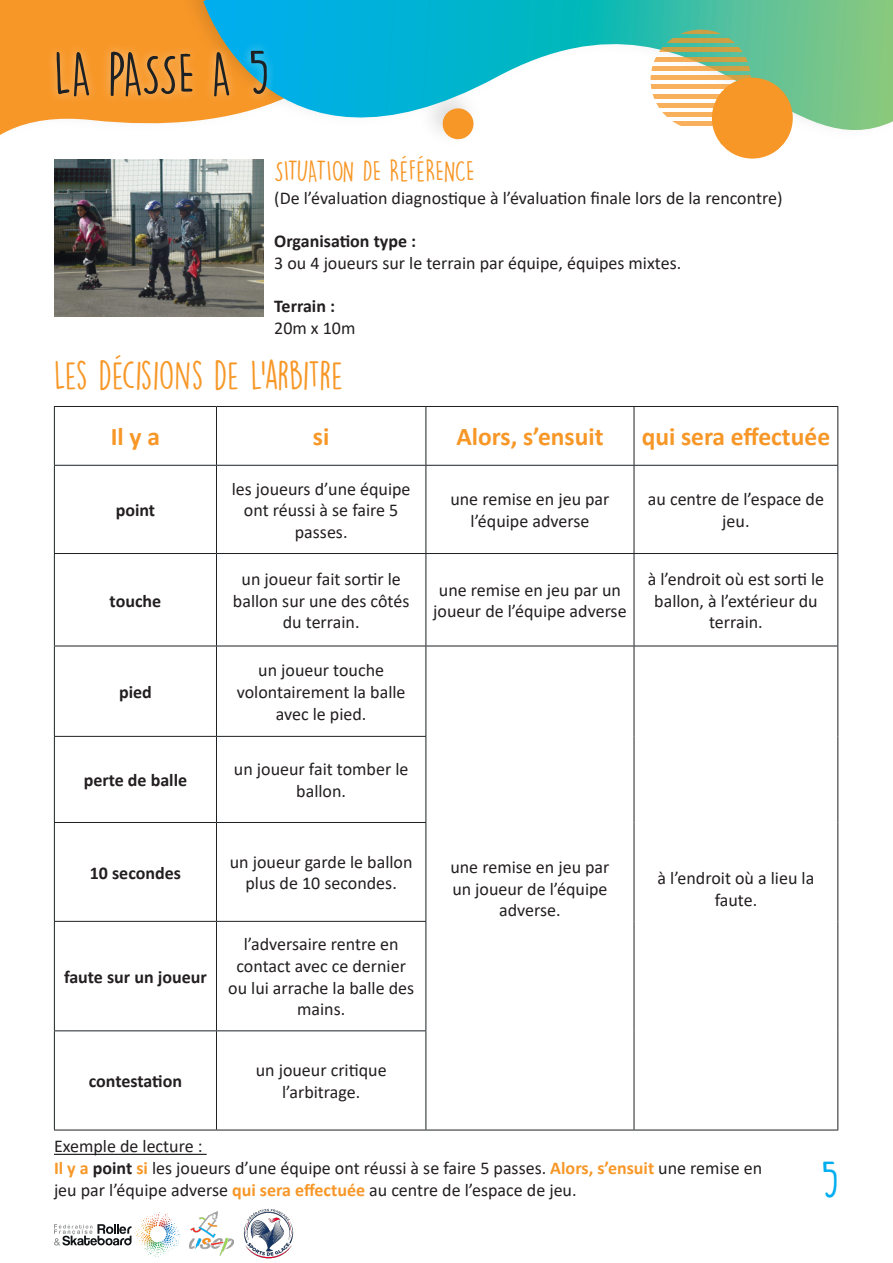
<style>
.page{position:relative;width:893px;height:1263px;background:#fff}
.page>*{position:absolute;margin:0;border:0;box-sizing:border-box;transform-origin:0 0}
.t1{font:54px "DK Lemon Yellow Sun";letter-spacing:-.04em;color:#1d2124}
.t2{font:45px "DK Lemon Yellow Sun";color:#00aeef}
.t3{font:36px "DK Lemon Yellow Sun";letter-spacing:-.025em;color:#f79727}
.t4{font:27px "DK Lemon Yellow Sun";letter-spacing:-.01em;color:#f79727}
.t5{font:700 25.5px "Calibri";color:#f79727}
.t6{font:18px/21.6px "Calibri";color:#231f20;text-align:center}
.t7{font:700 18px "Calibri";color:#231f20}
.s1{font-weight:700;color:#f79727}
.s2{font-weight:700}
</style>
<div class="page">
<svg style="left:1px;top:0;width:168px;height:135px;background:#f7a546"></svg>
<img style="left:169px;top:0;width:34px;height:123px">
<svg style="left:203px;top:0;width:690px;height:158px"></svg>
<div style="left:712px;top:78px;width:81px;height:81px;background:#f79728;border-radius:50%"></div>
<svg style="left:650px;top:39px;width:101px;height:4px"></svg>
<hr style="left:650px;top:30px;width:101px;height:3px;background:#f79728">
<svg style="left:650px;top:48px;width:101px;height:4px"></svg>
<svg style="left:650px;top:57px;width:101px;height:4px"></svg>
<svg style="left:650px;top:66px;width:101px;height:4px"></svg>
<svg style="left:650px;top:76px;width:101px;height:4px"></svg>
<svg style="left:650px;top:85px;width:79px;height:4px"></svg>
<svg style="left:650px;top:94px;width:70px;height:4px"></svg>
<svg style="left:650px;top:103px;width:65px;height:4px"></svg>
<svg style="left:650px;top:113px;width:62px;height:4px"></svg>
<svg style="left:650px;top:122px;width:63px;height:4px"></svg>
<svg style="left:54px;top:1212px;width:127px;height:45px"></svg>
<img style="left:190px;top:1211px;width:44px;height:45px">
<img style="left:243px;top:1209px;width:51px;height:50px">
<div style="left:47px;top:41px;width:229px;height:65px;background:#fff;opacity:.5"></div>
<hr style="left:54px;top:406px;width:162px;height:1px;background:#1d2124">
<hr style="left:54px;top:407px;width:1px;height:58px;background:#1d2124">
<hr style="left:216px;top:406px;width:210px;height:1px;background:#1d2124">
<hr style="left:216px;top:407px;width:1px;height:58px;background:#1d2124">
<hr style="left:426px;top:406px;width:208px;height:1px;background:#1d2124">
<hr style="left:426px;top:407px;width:1px;height:58px;background:#1d2124">
<hr style="left:634px;top:406px;width:204px;height:1px;background:#1d2124">
<hr style="left:634px;top:407px;width:1px;height:58px;background:#1d2124">
<hr style="left:837px;top:407px;width:1px;height:58px;background:#1d2124">
<hr style="left:54px;top:465px;width:162px;height:1px;background:#1d2124">
<hr style="left:54px;top:466px;width:1px;height:87px;background:#1d2124">
<hr style="left:216px;top:465px;width:210px;height:1px;background:#1d2124">
<hr style="left:216px;top:466px;width:1px;height:87px;background:#1d2124">
<hr style="left:426px;top:465px;width:208px;height:1px;background:#1d2124">
<hr style="left:426px;top:466px;width:1px;height:87px;background:#1d2124">
<hr style="left:634px;top:465px;width:204px;height:1px;background:#1d2124">
<hr style="left:634px;top:466px;width:1px;height:87px;background:#1d2124">
<hr style="left:837px;top:466px;width:1px;height:87px;background:#1d2124">
<hr style="left:54px;top:553px;width:162px;height:1px;background:#1d2124">
<hr style="left:54px;top:554px;width:1px;height:92px;background:#1d2124">
<hr style="left:216px;top:553px;width:210px;height:1px;background:#1d2124">
<hr style="left:216px;top:554px;width:1px;height:92px;background:#1d2124">
<hr style="left:426px;top:553px;width:208px;height:1px;background:#1d2124">
<hr style="left:426px;top:554px;width:1px;height:92px;background:#1d2124">
<hr style="left:634px;top:553px;width:204px;height:1px;background:#1d2124">
<hr style="left:634px;top:554px;width:1px;height:92px;background:#1d2124">
<hr style="left:837px;top:554px;width:1px;height:92px;background:#1d2124">
<hr style="left:54px;top:646px;width:162px;height:1px;background:#1d2124">
<hr style="left:54px;top:646px;width:1px;height:90px;background:#1d2124">
<hr style="left:216px;top:646px;width:210px;height:1px;background:#1d2124">
<hr style="left:216px;top:646px;width:1px;height:90px;background:#1d2124">
<hr style="left:426px;top:646px;width:208px;height:1px;background:#1d2124">
<hr style="left:426px;top:646px;width:1px;height:90px;background:#1d2124">
<hr style="left:634px;top:646px;width:204px;height:1px;background:#1d2124">
<hr style="left:634px;top:646px;width:1px;height:90px;background:#1d2124">
<hr style="left:837px;top:646px;width:1px;height:90px;background:#1d2124">
<hr style="left:634px;top:736px;width:1px;height:86px;background:#1d2124">
<hr style="left:837px;top:736px;width:1px;height:86px;background:#1d2124">
<hr style="left:634px;top:822px;width:1px;height:99px;background:#1d2124">
<hr style="left:837px;top:822px;width:1px;height:99px;background:#1d2124">
<hr style="left:634px;top:921px;width:1px;height:110px;background:#1d2124">
<hr style="left:837px;top:921px;width:1px;height:110px;background:#1d2124">
<hr style="left:634px;top:1031px;width:1px;height:99px;background:#1d2124">
<hr style="left:837px;top:1031px;width:1px;height:99px;background:#1d2124">
<hr style="left:426px;top:1130px;width:208px;height:1px;background:#1d2124">
<hr style="left:634px;top:1130px;width:204px;height:1px;background:#1d2124">
<hr style="left:54px;top:736px;width:162px;height:1px;background:#1d2124">
<hr style="left:54px;top:737px;width:1px;height:85px;background:#1d2124">
<hr style="left:216px;top:736px;width:210px;height:1px;background:#1d2124">
<hr style="left:216px;top:737px;width:1px;height:85px;background:#1d2124">
<hr style="left:426px;top:737px;width:1px;height:85px;background:#1d2124">
<hr style="left:54px;top:822px;width:162px;height:1px;background:#1d2124">
<hr style="left:54px;top:823px;width:1px;height:98px;background:#1d2124">
<hr style="left:216px;top:822px;width:210px;height:1px;background:#1d2124">
<hr style="left:216px;top:823px;width:1px;height:98px;background:#1d2124">
<hr style="left:426px;top:823px;width:1px;height:98px;background:#1d2124">
<hr style="left:54px;top:921px;width:162px;height:1px;background:#1d2124">
<hr style="left:54px;top:922px;width:1px;height:108px;background:#1d2124">
<hr style="left:216px;top:921px;width:210px;height:1px;background:#1d2124">
<hr style="left:216px;top:922px;width:1px;height:108px;background:#1d2124">
<hr style="left:426px;top:922px;width:1px;height:108px;background:#1d2124">
<hr style="left:54px;top:1030px;width:162px;height:1px;background:#1d2124">
<hr style="left:54px;top:1031px;width:1px;height:99px;background:#1d2124">
<hr style="left:216px;top:1030px;width:210px;height:1px;background:#1d2124">
<hr style="left:216px;top:1031px;width:1px;height:99px;background:#1d2124">
<hr style="left:426px;top:1031px;width:1px;height:99px;background:#1d2124">
<hr style="left:54px;top:1130px;width:162px;height:1px;background:#1d2124">
<hr style="left:216px;top:1130px;width:210px;height:1px;background:#1d2124">
<img style="left:54px;top:159px;width:210px;height:158px">
<hr style="left:54px;top:1154px;width:153px;height:1px;background:#231f20">
<p class="t1" style="left:54px;top:41px;width:217px">LA PASSE A 5</p>
<p class="t4" style="left:274px;top:155px;width:202px">SITUATION DE RÉFÉRENCE</p>
<p class="t6" style="left:274px;top:187px;width:510px">(De l’évaluation diagnostique à l’évaluation finale lors de la rencontre)</p>
<p class="t7" style="left:274px;top:228px;width:143px">Organisation type :</p>
<p class="t6" style="left:274px;top:251px;width:409px">3 ou 4 joueurs sur le terrain par équipe, équipes mixtes.</p>
<p class="t7" style="left:274px;top:293px;width:62px">Terrain :</p>
<p class="t6" style="left:274px;top:316px;width:83px">20m x 10m</p>
<p class="t3" style="left:54px;top:354px;width:291px">LES DÉCISIONS DE L’ARBITRE</p>
<p class="t5" style="left:111px;top:419px;width:51px">Il y a</p>
<p class="t5" style="left:313px;top:419px;width:18px">si</p>
<p class="t5" style="left:456px;top:419px;width:149px">Alors, s’ensuit</p>
<p class="t5" style="left:642px;top:419px;width:190px">qui sera effectuée</p>
<p class="t7" style="left:116px;top:497px;width:41px">point</p>
<p class="t7" style="left:110px;top:588px;width:53px">touche</p>
<p class="t7" style="left:119px;top:679px;width:34px">pied</p>
<p class="t6" style="left:232px;top:477px;width:180px">les joueurs d’une équipe ont réussi à se faire 5 passes.</p>
<p class="t6" style="left:450px;top:488px;width:161px">une remise en jeu par l’équipe adverse</p>
<p class="t6" style="left:648px;top:488px;width:178px">au centre de l’espace de jeu.</p>
<p class="t6" style="left:233px;top:568px;width:178px">un joueur fait sortir le ballon sur une des côtés du terrain.</p>
<p class="t6" style="left:433px;top:578px;width:195px">une remise en jeu par un joueur de l’équipe adverse</p>
<p class="t6" style="left:648px;top:568px;width:178px">à l’endroit où est sorti le ballon, à l’extérieur du terrain.</p>
<p class="t6" style="left:237px;top:659px;width:170px">un joueur touche volontairement la balle avec le pied.</p>
<p class="t7" style="left:84px;top:767px;width:105px">perte de balle</p>
<p class="t6" style="left:234px;top:758px;width:176px">un joueur fait tomber le ballon.</p>
<p class="t7" style="left:90px;top:860px;width:93px">10 secondes</p>
<p class="t6" style="left:230px;top:851px;width:184px">un joueur garde le ballon plus de 10 secondes.</p>
<p class="t7" style="left:64px;top:964px;width:144px">faute sur un joueur</p>
<p class="t6" style="left:228px;top:933px;width:187px">l’adversaire rentre en contact avec ce dernier ou lui arrache la balle des mains.</p>
<p class="t6" style="left:450px;top:856px;width:161px">une remise en jeu par un joueur de l’équipe adverse.</p>
<p class="t6" style="left:657px;top:867px;width:158px">à l’endroit où a lieu la faute.</p>
<p class="t7" style="left:89px;top:1068px;width:95px">contestation</p>
<p class="t6" style="left:256px;top:1059px;width:132px">un joueur critique l’arbitrage.</p>
<p class="t6" style="left:54px;top:1135px;width:150px">Exemple de lecture :</p>
<p class="t6" style="left:54px;top:1157px;width:710px;text-align:left"><span class="s1">Il y a</span> <span class="s2">point</span> <span class="s1">si</span> les joueurs d’une équipe ont réussi à se faire 5 passes. <span class="s1">Alors, s’ensuit</span> une remise en jeu par l’équipe adverse <span class="s1">qui sera effectuée</span> au centre de l’espace de jeu.</p>
<h2 class="t2" style="left:821px;top:1153px;width:19px">5</h2>
</div>
